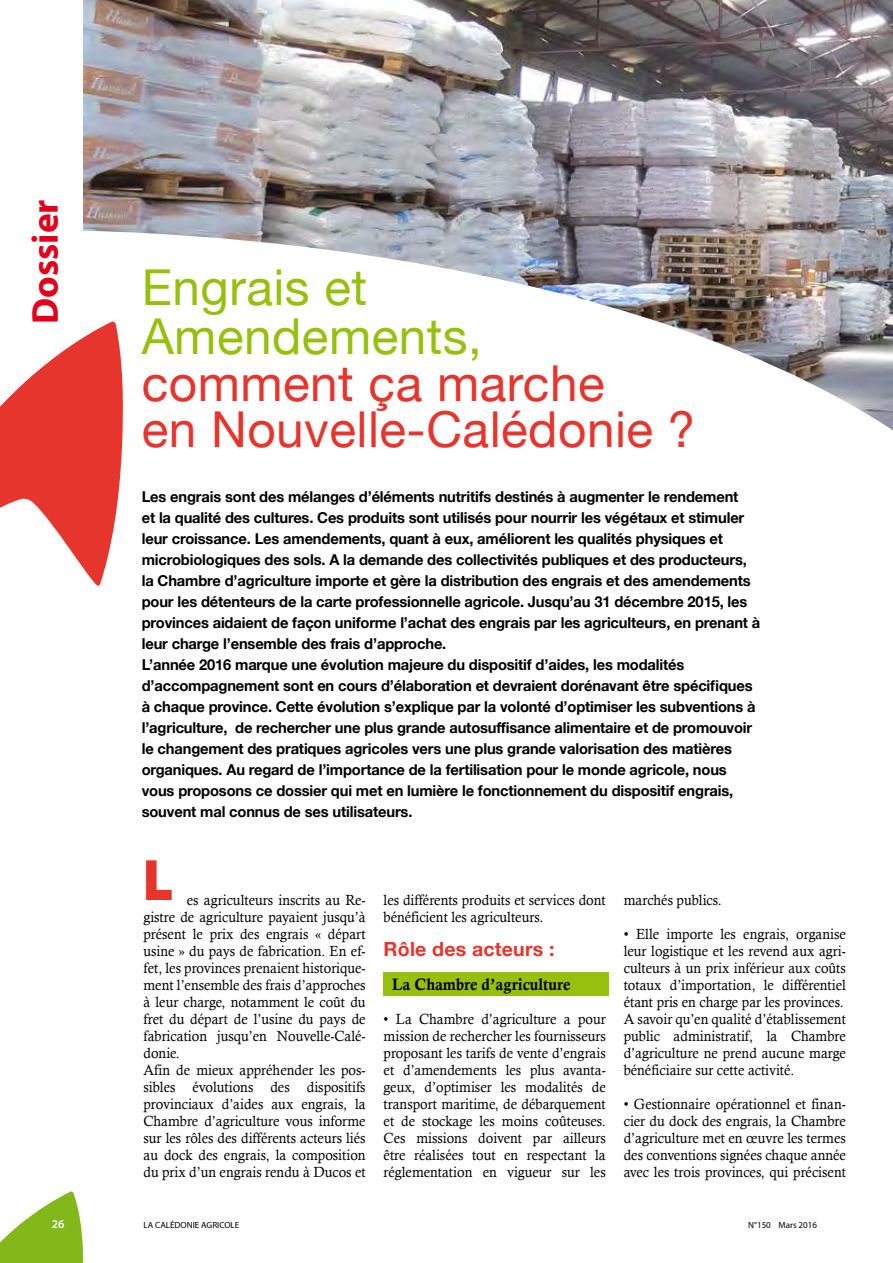
<style>
.page{position:relative;width:893px;height:1263px;background:#fff}
.page>*{position:absolute;margin:0;border:0;box-sizing:border-box;transform-origin:0 0}
.t1{font:900 55.5px "Helvetica Neue";color:#e5352d;scale:.86 1}
.t2{font:49.5px/46.5px "Helvetica Neue";letter-spacing:.01em;color:#e5352d}
.t3{font:49.5px/49.5px "Helvetica Neue";letter-spacing:.01em;color:#97bf0d}
.t4{font:700 37.5px "Myriad Pro";color:#e2001a}
.t5{font:700 19.5px "Helvetica Neue";letter-spacing:.01em;color:#e5352d}
.t6{font:16.5px "Calis MT Bol";color:#000;scale:.95 1}
.t7{font:700 15px/21px "Helvetica Neue";letter-spacing:-.01em;color:#000}
.t8{font:14.7px/17px "Calisto";color:#000;scale:.95 1}
.t9{font:600 12px "Myriad Pro";color:#fff}
.t10{font:9px "Myriad Pro";color:#000}
</style>
<div class="page">
<svg style="left:0;top:1191px;width:84px;height:72px"></svg>
<div style="left:384px;top:972px;width:225px;height:24px;background:#97bf0d"></div>
<img style="left:83px;top:0;width:810px;height:228px">
<img style="left:83px;top:228px;width:810px;height:203px">
<svg style="left:83px;top:295px;width:64px;height:136px"></svg>
<svg style="left:0;top:321px;width:124px;height:265px"></svg>
<h3 class="t4" style="left:21px;top:324px;width:126px;rotate:-90deg">Dossier</h3>
<h2 class="t3" style="left:142px;top:259px;width:342px">Engrais et<br>Amendements,</h2>
<h2 class="t2" style="left:142px;top:356px;width:555px">comment ça marche<br>en Nouvelle-Calédonie ?</h2>
<p class="t7" style="left:142px;top:485px;width:620px">Les engrais sont des mélanges d’éléments nutritifs destinés à augmenter le rendement<br>et la qualité des cultures. Ces produits sont utilisés pour nourrir les végétaux et stimuler leur croissance. Les amendements, quant à eux, améliorent les qualités physiques et microbiologiques des sols. A la demande des collectivités publiques et des producteurs, la Chambre d’agriculture importe et gère la distribution des engrais et des amendements pour les détenteurs de la carte professionnelle agricole. Jusqu’au 31 décembre 2015, les provinces aidaient de façon uniforme l’achat des engrais par les agriculteurs, en prenant à leur charge l’ensemble des frais d’approche.<br>L’année 2016 marque une évolution majeure du dispositif d’aides, les modalités d’accompagnement sont en cours d’élaboration et devraient dorénavant être spécifiques à chaque province. Cette évolution s’explique par la volonté d’optimiser les subventions à l’agriculture, de rechercher une plus grande autosuffisance alimentaire et de promouvoir le changement des pratiques agricoles vers une plus grande valorisation des matières organiques. Au regard de l’importance de la fertilisation pour le monde agricole, nous vous proposons ce dossier qui met en lumière le fonctionnement du dispositif engrais, souvent mal connus de ses utilisateurs.</p>
<h1 class="t1" style="left:144px;top:847px;width:36px">L</h1>
<p class="t8" style="left:143px;top:891px;width:235px;text-indent:43px">es agriculteurs inscrits au Re&shy;gistre de agriculture payaient jusqu’à présent le prix des engrais « départ usine » du pays de fabrication. En ef&shy;fet, les provinces prenaient historique&shy;ment l’ensemble des frais d’approches à leur charge, notamment le coût du fret du départ de l’usine du pays de fabrication jusqu’en Nouvelle-Calé&shy;donie.<br>Afin de mieux appréhender les pos&shy;sibles évolutions des dispositifs provinciaux d’aides aux engrais, la Chambre d’agriculture vous informe sur les rôles des différents acteurs liés au dock des engrais, la composition du prix d’un engrais rendu à Ducos et</p>
<p class="t8" style="left:384px;top:891px;width:235px">les différents produits et services dont bénéficient les agriculteurs.</p>
<h3 class="t5" style="left:384px;top:931px;width:172px">Rôle des acteurs :</h3>
<p class="t6" style="left:392px;top:974px;width:189px">La Chambre d’agriculture</p>
<p class="t8" style="left:384px;top:1010px;width:235px;text-align:justify">• La Chambre d’agriculture a pour mission de rechercher les fournisseurs proposant les tarifs de vente d’engrais et d’amendements les plus avanta&shy;geux, d’optimiser les modalités de transport maritime, de débarquement et de stockage les moins coûteuses.<br>Ces missions doivent par ailleurs être réalisées tout en respectant la réglementation en vigueur sur les</p>
<p class="t8" style="left:624px;top:891px;width:105px">marchés publics.</p>
<p class="t8" style="left:624px;top:925px;width:235px">• Elle importe les engrais, organise leur logistique et les revend aux agri&shy;culteurs à un prix inférieur aux coûts totaux d’importation, le différentiel étant pris en charge par les provinces.<br>A savoir qu’en qualité d’établissement public administratif, la Chambre d’agriculture ne prend aucune marge bénéficiaire sur cette activité.</p>
<p class="t8" style="left:624px;top:1095px;width:235px;text-align:justify">• Gestionnaire opérationnel et finan&shy;cier du dock des engrais, la Chambre d’agriculture met en œuvre les termes des conventions signées chaque année avec les trois provinces, qui précisent</p>
<p class="t9" style="left:52px;top:1216px;width:14px">26</p>
<p class="t10" style="left:144px;top:1219px;width:97px">LA CALÉDONIE AGRICOLE</p>
<p class="t10" style="left:748px;top:1219px;width:70px">N°150 Mars 2016</p>
</div>
